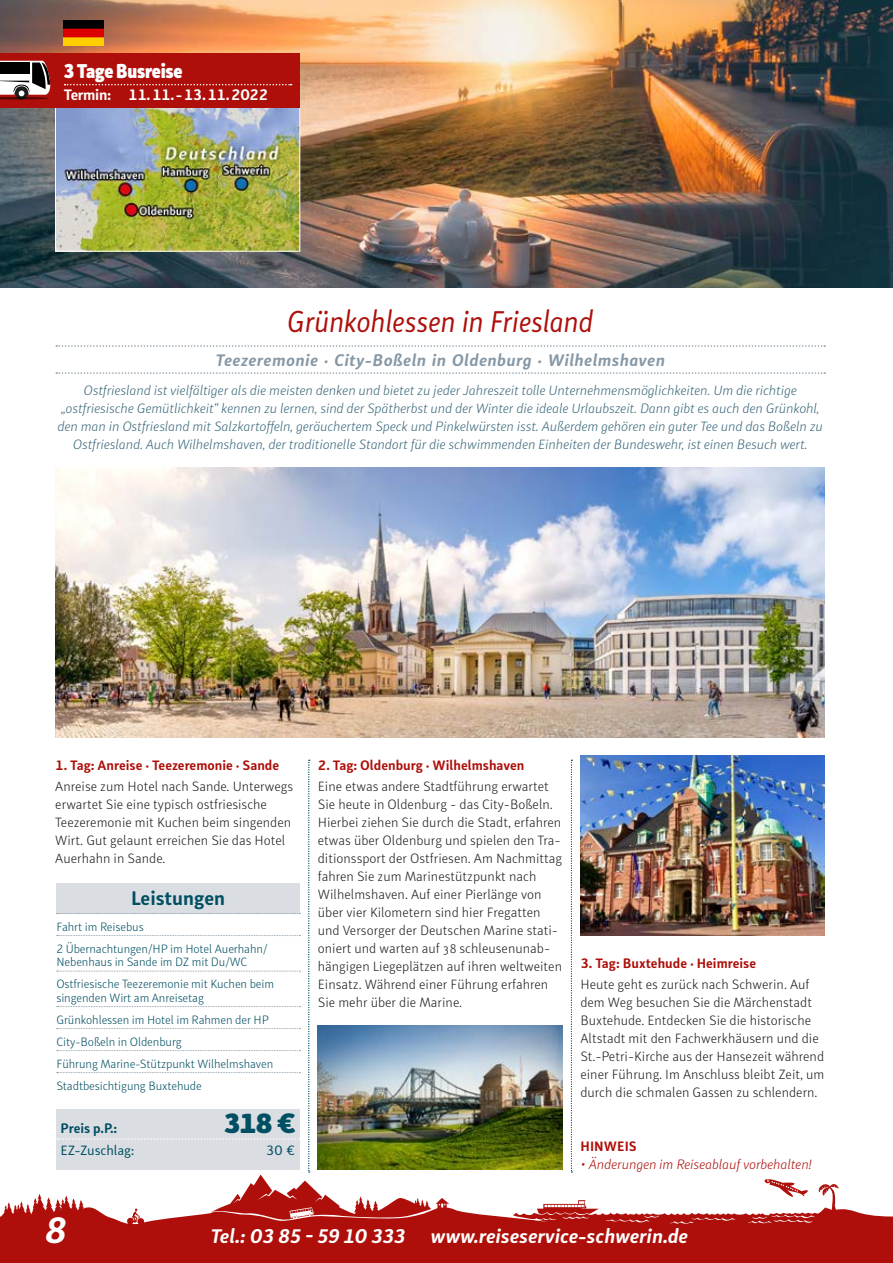
<style>
.page{position:relative;width:893px;height:1263px;background:#fff}
.page>*{position:absolute;margin:0;border:0;box-sizing:border-box;transform-origin:0 0}
.t1{font:italic 700 36px "Submariner R24";color:#fff}
.t2{font:italic 30px "Submariner R24";letter-spacing:-.01em;color:#ae0f0a;scale:.9 1}
.t3{font:900 27px "Submariner R24";color:#004f62}
.t4{font:italic 700 19.5px "Submariner R24";color:#fff}
.t5{font:900 19.5px "Submariner R24";letter-spacing:-.01em;color:#fff;scale:.9 1}
.t6{font:700 19.5px "Submariner R24";color:#004f62}
.t7{font:italic 700 16.5px "Submariner R24";letter-spacing:.025em;color:#8698a6}
.t8{font:700 15px "Submariner R24";letter-spacing:-.02em;color:#fff}
.t9{font:300 13.5px/18px "Submariner R24";color:#1d1d1b}
.t10{font:italic 300 13.5px/18px "Submariner R24";letter-spacing:-.01em;color:#3a687a;text-align:center}
.t11{font:700 13.5px "Submariner R24";color:#ae0f0a}
.t12{font:italic 300 13.5px "Submariner R24";letter-spacing:-.01em;color:#ae0f0a}
.t13{font:13.5px "Submariner R24";letter-spacing:-.01em;color:#004f62}
.t14{font:700 13.5px "Submariner R24";color:#004f62}
.t15{font:300 12px/22px "Submariner R24";letter-spacing:-.01em;color:#004f62}
</style>
<div class="page">
<img style="left:0;top:0;width:893px;height:287px">
<img style="left:57px;top:109px;width:241px;height:141px">
<div style="left:55px;top:107px;width:245px;height:145px;border:1px solid #fff"></div>
<img style="left:55px;top:467px;width:770px;height:270px">
<img style="left:318px;top:1025px;width:244px;height:144px">
<img style="left:580px;top:755px;width:245px;height:180px">
<svg style="left:308px;top:760px;width:2px;height:412px"></svg>
<svg style="left:571px;top:760px;width:1px;height:412px"></svg>
<div style="left:0;top:1174px;width:893px;height:89px;background:#ae0f0a"></div>
<div style="left:56px;top:883px;width:244px;height:31px;background:#dadee3"></div>
<svg style="left:57px;top:913px;width:243px;height:1px"></svg>
<svg style="left:57px;top:935px;width:243px;height:1px"></svg>
<svg style="left:57px;top:971px;width:243px;height:1px"></svg>
<svg style="left:57px;top:1006px;width:243px;height:1px"></svg>
<svg style="left:57px;top:1028px;width:243px;height:1px"></svg>
<svg style="left:57px;top:1050px;width:243px;height:1px"></svg>
<svg style="left:57px;top:1072px;width:243px;height:1px"></svg>
<div style="left:56px;top:1109px;width:244px;height:60px;background:#dadee3"></div>
<svg style="left:57px;top:1138px;width:243px;height:2px"></svg>
<svg style="left:56px;top:345px;width:769px;height:2px"></svg>
<svg style="left:56px;top:372px;width:769px;height:2px"></svg>
<div style="left:55px;top:53px;width:245px;height:54px;background:#ae0f0a"></div>
<svg style="left:65px;top:84px;width:227px;height:1px"></svg>
<svg style="left:0;top:1172px;width:893px;height:52px;fill:#fff"></svg>
<svg style="left:64px;top:20px;width:39px;height:26px"></svg>
<div style="left:0;top:53px;width:56px;height:54px;background:#ae0f0a"></div>
<svg style="left:0;top:61px;width:50px;height:39px;background:#816e6d"></svg>
<h3 class="t5" style="left:64px;top:57px;width:134px">3 Tage Busreise</h3>
<p class="t8" style="left:64px;top:84px;width:206px">Termin: 11. 11. - 13. 11. 2022</p>
<h2 class="t2" style="left:287px;top:302px;width:342px">Grünkohlessen in Friesland</h2>
<p class="t7" style="left:215px;top:349px;width:451px">Teezeremonie · City-Boßeln in Oldenburg · Wilhelmshaven</p>
<p class="t10" style="left:57px;top:381px;width:767px">Ostfriesland ist vielfältiger als die meisten denken und bietet zu jeder Jahreszeit tolle Unternehmensmöglichkeiten. Um die richtige „ostfriesische Gemütlichkeit“ kennen zu lernen, sind der Spätherbst und der Winter die ideale Urlaubszeit. Dann gibt es auch den Grünkohl, den man in Ostfriesland mit Salzkartoffeln, geräuchertem Speck und Pinkelwürsten isst. Außerdem gehören ein guter Tee und das Boßeln zu Ostfriesland. Auch Wilhelmshaven, der traditionelle Standort für die schwimmenden Einheiten der Bundeswehr, ist einen Besuch wert.</p>
<p class="t11" style="left:55px;top:756px;width:225px">1. Tag: Anreise · Teezeremonie · Sande</p>
<p class="t9" style="left:55px;top:777px;width:239px">Anreise zum Hotel nach Sande. Unterwegs erwartet Sie eine typisch ostfriesische Teezeremonie mit Kuchen beim singenden Wirt. Gut gelaunt erreichen Sie das Hotel Auerhahn in Sande.</p>
<h3 class="t6" style="left:131px;top:885px;width:96px">Leistungen</h3>
<p class="t15" style="left:56px;top:915px;width:213px">Fahrt im Reisebus<br>2 Übernachtungen/HP im Hotel Auerhahn/</p>
<p class="t15" style="left:56px;top:951px;width:219px">Nebenhaus in Sande im DZ mit Du/WC<br>Ostfriesische Teezeremonie mit Kuchen beim</p>
<p class="t15" style="left:56px;top:986px;width:219px">singenden Wirt am Anreisetag Grünkohlessen im Hotel im Rahmen der HP City-Boßeln in Oldenburg<br>Führung Marine-Stützpunkt Wilhelmshaven Stadtbesichtigung Buxtehude</p>
<p class="t14" style="left:61px;top:1119px;width:58px">Preis p.P.:</p>
<h3 class="t3" style="left:224px;top:1105px;width:73px">318 €</h3>
<p class="t13" style="left:61px;top:1142px;width:75px">EZ-Zuschlag:</p>
<p class="t13" style="left:267px;top:1142px;width:30px">30 €</p>
<p class="t11" style="left:318px;top:756px;width:208px">2. Tag: Oldenburg · Wilhelmshaven</p>
<p class="t9" style="left:318px;top:777px;width:246px">Eine etwas andere Stadtführung erwartet Sie heute in Oldenburg - das City-Boßeln.<br>Hierbei ziehen Sie durch die Stadt, erfahren etwas über Oldenburg und spielen den Tra&shy;ditionssport der Ostfriesen. Am Nachmittag fahren Sie zum Marinestützpunkt nach Wilhelmshaven. Auf einer Pierlänge von über vier Kilometern sind hier Fregatten und Versorger der Deutschen Marine stati&shy;oniert und warten auf 38 schleusenunab&shy;hängigen Liegeplätzen auf ihren weltweiten Einsatz. Während einer Führung erfahren Sie mehr über die Marine.</p>
<p class="t11" style="left:580px;top:954px;width:177px">3. Tag: Buxtehude · Heimreise</p>
<p class="t9" style="left:580px;top:975px;width:246px">Heute geht es zurück nach Schwerin. Auf dem Weg besuchen Sie die Märchenstadt Buxtehude. Entdecken Sie die historische Altstadt mit den Fachwerkhäusern und die St.-Petri-Kirche aus der Hansezeit während einer Führung. Im Anschluss bleibt Zeit, um durch die schmalen Gassen zu schlendern.</p>
<p class="t11" style="left:580px;top:1137px;width:58px">HINWEIS</p>
<p class="t12" style="left:580px;top:1156px;width:233px">• Änderungen im Reiseablauf vorbehalten!</p>
<h1 class="t1" style="left:45px;top:1206px;width:23px">8</h1>
<h3 class="t4" style="left:211px;top:1223px;width:196px">Tel.: 03 85 - 59 10 333</h3>
<h3 class="t4" style="left:431px;top:1223px;width:259px">www.reiseservice-schwerin.de</h3>
</div>
